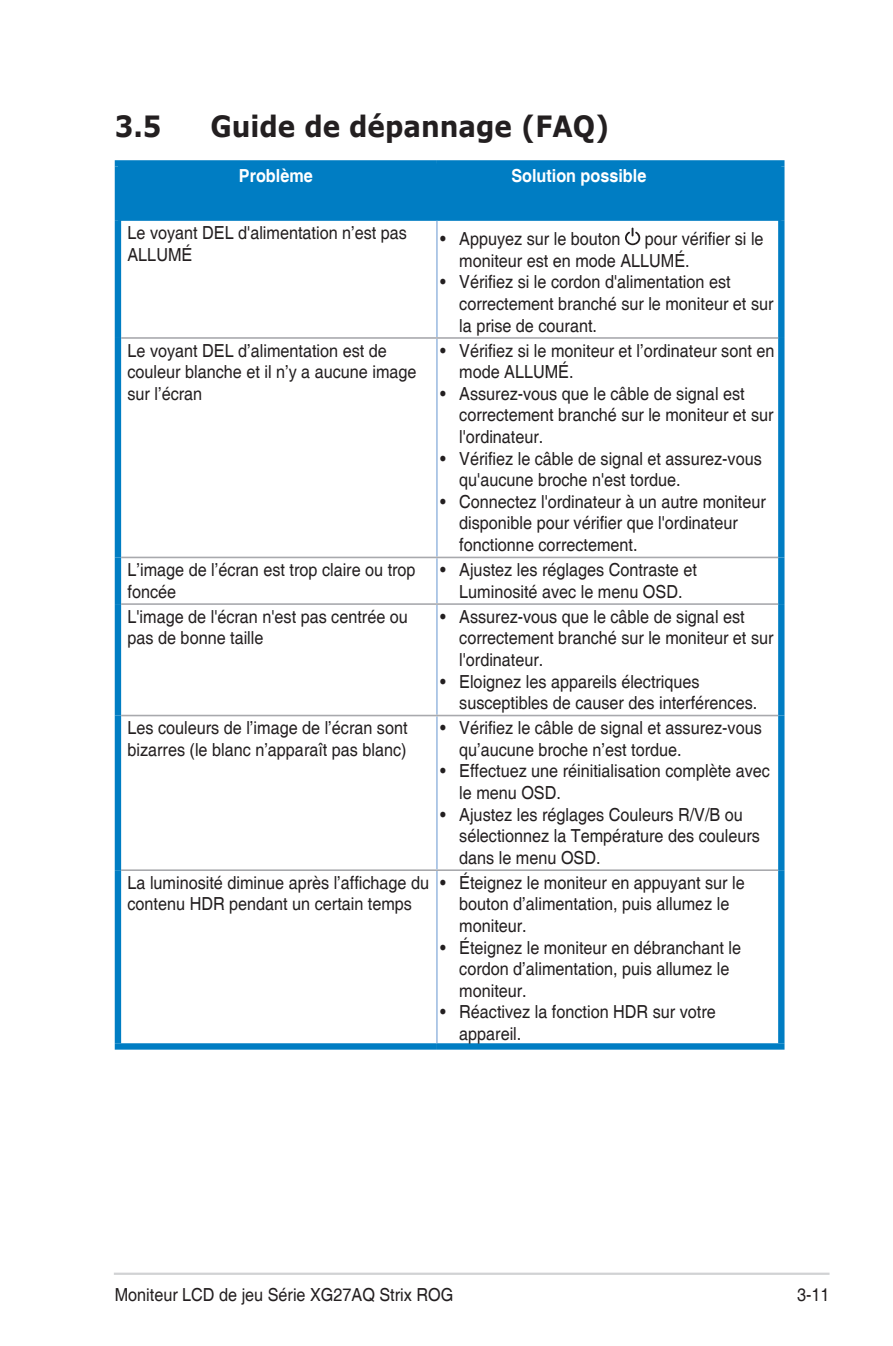
<style>
.page{position:relative;width:893px;height:1346px;background:#fff}
.page>*{position:absolute;margin:0;border:0;box-sizing:border-box;transform-origin:0 0}
.t1{font:700 29.25px "Verdana";color:#231f20;scale:.9 1}
.t2{font:18px/21.6px "Helvetica";color:#231f20;scale:.9 1}
.t3{font:700 18px "Helvetica";color:#fff;scale:.9 1}
</style>
<div class="page">
<hr style="left:114px;top:1272px;width:715px;height:3px;background:#d1d2d4">
<div style="left:121px;top:167px;width:657px;height:54px;background:#007dc3"></div>
<div style="left:115px;top:167px;width:6px;height:54px;background:#007dc3"></div>
<div style="left:115px;top:870px;width:6px;height:173px;background:#007dc3"></div>
<div style="left:115px;top:160px;width:322px;height:7px;background:#007dc3"></div>
<hr style="left:121px;top:869px;width:316px;height:2px;background:#a8a9ad">
<div style="left:115px;top:1043px;width:322px;height:6px;background:#007dc3"></div>
<hr style="left:436px;top:871px;width:2px;height:172px;background:#9fbde2">
<div style="left:778px;top:167px;width:6px;height:54px;background:#007dc3"></div>
<div style="left:778px;top:870px;width:6px;height:173px;background:#007dc3"></div>
<div style="left:437px;top:160px;width:347px;height:7px;background:#007dc3"></div>
<hr style="left:437px;top:869px;width:341px;height:2px;background:#a8a9ad">
<div style="left:437px;top:1043px;width:347px;height:6px;background:#007dc3"></div>
<div style="left:115px;top:221px;width:6px;height:117px;background:#007dc3"></div>
<hr style="left:436px;top:221px;width:2px;height:116px;background:#9fbde2">
<div style="left:778px;top:221px;width:6px;height:117px;background:#007dc3"></div>
<div style="left:115px;top:338px;width:6px;height:219px;background:#007dc3"></div>
<hr style="left:121px;top:337px;width:316px;height:2px;background:#a8a9ad">
<hr style="left:436px;top:339px;width:2px;height:218px;background:#9fbde2">
<div style="left:778px;top:338px;width:6px;height:219px;background:#007dc3"></div>
<hr style="left:437px;top:337px;width:341px;height:2px;background:#a8a9ad">
<div style="left:115px;top:557px;width:6px;height:47px;background:#007dc3"></div>
<hr style="left:121px;top:557px;width:316px;height:1px;background:#a8a9ad">
<hr style="left:436px;top:558px;width:2px;height:45px;background:#9fbde2">
<div style="left:778px;top:557px;width:6px;height:47px;background:#007dc3"></div>
<hr style="left:437px;top:557px;width:341px;height:1px;background:#a8a9ad">
<div style="left:115px;top:604px;width:6px;height:111px;background:#007dc3"></div>
<hr style="left:121px;top:603px;width:316px;height:2px;background:#a8a9ad">
<hr style="left:436px;top:605px;width:2px;height:110px;background:#9fbde2">
<div style="left:778px;top:604px;width:6px;height:111px;background:#007dc3"></div>
<hr style="left:437px;top:603px;width:341px;height:2px;background:#a8a9ad">
<div style="left:115px;top:715px;width:6px;height:155px;background:#007dc3"></div>
<hr style="left:121px;top:715px;width:316px;height:1px;background:#a8a9ad">
<hr style="left:436px;top:716px;width:2px;height:153px;background:#9fbde2">
<div style="left:778px;top:715px;width:6px;height:155px;background:#007dc3"></div>
<hr style="left:437px;top:715px;width:341px;height:1px;background:#a8a9ad">
<svg style="left:625px;top:228px;width:15px;height:17px"></svg>
<h1 class="t1" style="left:115px;top:106px;width:54px">3.5</h1>
<h1 class="t1" style="left:210px;top:106px;width:445px">Guide de dépannage (FAQ)</h1>
<p class="t3" style="left:239px;top:165px;width:84px">Problème</p>
<p class="t3" style="left:511px;top:165px;width:152px">Solution possible</p>
<p class="t2" style="left:128px;top:223px;width:312px">Le voyant DEL d'alimentation n’est pas<br>ALLUMÉ</p>
<p class="t2" style="left:440px;top:229px;width:202px">• Appuyez sur le bouton</p>
<p class="t2" style="left:459px;top:229px;width:340px;text-indent:186px">pour vérifier si le moniteur est en mode ALLUMÉ.</p>
<p class="t2" style="left:459px;top:272px;width:351px;text-indent:-19px">• Vérifiez si le cordon d'alimentation est correctement branché sur le moniteur et sur la prise de courant.</p>
<p class="t2" style="left:128px;top:340px;width:323px">Le voyant DEL d’alimentation est de couleur blanche et il n’y a aucune image sur l’écran</p>
<p class="t2" style="left:459px;top:340px;width:352px;text-indent:-19px">• Vérifiez si le moniteur et l’ordinateur sont en mode ALLUMÉ.</p>
<p class="t2" style="left:459px;top:383px;width:351px;text-indent:-19px">• Assurez-vous que le câble de signal est correctement branché sur le moniteur et sur l'ordinateur.</p>
<p class="t2" style="left:459px;top:448px;width:338px;text-indent:-19px">• Vérifiez le câble de signal et assurez-vous qu'aucune broche n'est tordue.</p>
<p class="t2" style="left:459px;top:491px;width:342px;text-indent:-19px">• Connectez l'ordinateur à un autre moniteur disponible pour vérifier que l'ordinateur fonctionne correctement.</p>
<p class="t2" style="left:128px;top:560px;width:322px">L’image de l’écran est trop claire ou trop foncée</p>
<p class="t2" style="left:440px;top:560px;width:287px;text-align:center">• Ajustez les réglages Contraste et<br>Luminosité avec le menu OSD.</p>
<p class="t2" style="left:128px;top:606px;width:313px">L'image de l'écran n'est pas centrée ou pas de bonne taille</p>
<p class="t2" style="left:459px;top:606px;width:351px;text-indent:-19px">• Assurez-vous que le câble de signal est correctement branché sur le moniteur et sur l'ordinateur.</p>
<p class="t2" style="left:459px;top:671px;width:333px;text-indent:-19px">• Eloignez les appareils électriques susceptibles de causer des interférences.</p>
<p class="t2" style="left:128px;top:718px;width:313px">Les couleurs de l’image de l’écran sont bizarres (le blanc n’apparaît pas blanc)</p>
<p class="t2" style="left:459px;top:718px;width:338px;text-indent:-19px">• Vérifiez le câble de signal et assurez-vous qu’aucune broche n’est tordue.</p>
<p class="t2" style="left:459px;top:761px;width:347px;text-indent:-19px">• Effectuez une réinitialisation complète avec le menu OSD.</p>
<p class="t2" style="left:459px;top:804px;width:336px;text-indent:-19px">• Ajustez les réglages Couleurs R/V/B ou sélectionnez la Température des couleurs dans le menu OSD.</p>
<p class="t2" style="left:128px;top:872px;width:337px">La luminosité diminue après l’affichage du contenu HDR pendant un certain temps</p>
<p class="t2" style="left:459px;top:872px;width:319px;text-indent:-19px">• Éteignez le moniteur en appuyant sur le bouton d’alimentation, puis allumez le moniteur.</p>
<p class="t2" style="left:459px;top:937px;width:315px;text-indent:-19px">• Éteignez le moniteur en débranchant le cordon d’alimentation, puis allumez le moniteur.</p>
<p class="t2" style="left:459px;top:1002px;width:287px;text-indent:-19px">• Réactivez la fonction HDR sur votre appareil.</p>
<p class="t2" style="left:115px;top:1284px;width:378px">Moniteur LCD de jeu Série XG27AQ Strix ROG</p>
<p class="t2" style="left:797px;top:1284px;width:38px">3-11</p>
</div>
